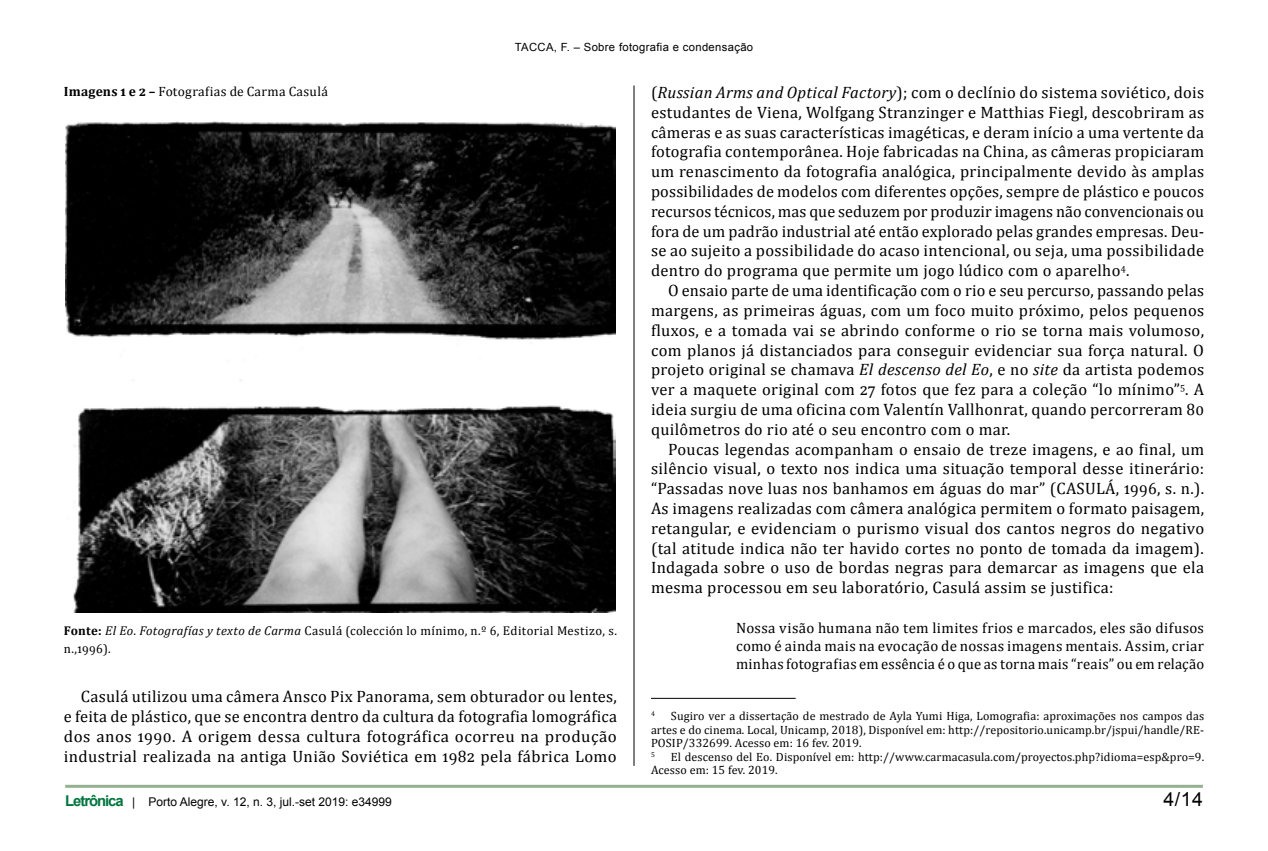
<style>
.page{position:relative;width:1268px;height:851px;background:#fff}
.page>*{position:absolute;margin:0;border:0;box-sizing:border-box;transform-origin:0 0}
.t1{font:19.5px "Arial";color:#000}
.t2{font:16.5px/19.8px "Cambria";letter-spacing:.02em;color:#000;text-align:justify}
.t3{font:15px/18px "Cambria";letter-spacing:.01em;color:#000;text-align:justify}
.t4{font:13.5px "Cambria";letter-spacing:.02em;color:#000}
.t5{font:12.75px/18px "Cambria";letter-spacing:.03em;color:#000}
.t6{font:12px/13.5px "Cambria";letter-spacing:.01em;color:#000;text-align:justify}
.t7{font:12px "Arial";color:#000}
.t8{font:11.25px "Arial";letter-spacing:.03em;color:#000}
.t9{font:7.05px "Cambria";color:#000}
.s1{font-weight:700}
.s2{font-style:italic}
.s3{font-weight:700;font-size:14.85px;color:#00753e}
</style>
<div class="page">
<hr style="left:65px;top:784px;width:1137px;height:3px;background:#95b192">
<hr style="left:633px;top:85px;width:1px;height:680px;background:#000">
<img style="left:66px;top:122px;width:549px;height:490px">
<hr style="left:651px;top:698px;width:144px;height:1px;background:#000">
<p class="t8" style="left:515px;top:39px;width:16px">Tacca</p>
<p class="t8" style="left:554px;top:39px;width:201px">, F. – Sobre fotografia e condensação</p>
<p class="t4" style="left:64px;top:83px;width:265px"><span class="s1">Imagens 1 e 2 –</span> Fotografias de Carma Casulá</p>
<p class="t5" style="left:64px;top:621px;width:554px"><span class="s1">Fonte:</span> <span class="s2">El Eo</span>. <span class="s2">Fotografías y texto de Carma</span> Casulá (colección lo mínimo, n.º 6, Editorial Mestizo, s. n.,1996).</p>
<p class="t2" style="left:64px;top:686px;width:554px;text-indent:17px">Casulá utilizou uma câmera Ansco Pix Panorama, sem obturador ou lentes, e feita de plástico, que se encontra dentro da cultura da fotografia lomográfica dos anos 1990. A origem dessa cultura fotográfica ocorreu na produção industrial realizada na antiga União Soviética em 1982 pela fábrica Lomo</p>
<p class="t2" style="left:651px;top:82px;width:554px">(<span class="s2">Russian Arms and Optical Factory</span>); com o declínio do sistema soviético, dois estudantes de Viena, Wolfgang Stranzinger e Matthias Fiegl, descobriram as câmeras e as suas características imagéticas, e deram início a uma vertente da fotografia contemporânea. Hoje fabricadas na China, as câmeras propiciaram um renascimento da fotografia analógica, principalmente devido às amplas possibilidades de modelos com diferentes opções, sempre de plástico e poucos recursos técnicos, mas que seduzem por produzir imagens não convencionais ou fora de um padrão industrial até então explorado pelas grandes empresas. Deu&shy;se ao sujeito a possibilidade do acaso intencional, ou seja, uma possibilidade dentro do programa que permite um jogo lúdico com o aparelho<sup>4</sup>.</p>
<p class="t2" style="left:651px;top:280px;width:554px;text-indent:17px">O ensaio parte de uma identificação com o rio e seu percurso, passando pelas margens, as primeiras águas, com um foco muito próximo, pelos pequenos fluxos, e a tomada vai se abrindo conforme o rio se torna mais volumoso, com planos já distanciados para conseguir evidenciar sua força natural. O projeto original se chamava <span class="s2">El descenso del Eo</span>, e no <span class="s2">site</span> da artista podemos ver a maquete original com 27 fotos que fez para a coleção “lo mínimo”<sup>5</sup>. A ideia surgiu de uma oficina com Valentín Vallhonrat, quando percorreram 80 quilômetros do rio até o seu encontro com o mar.</p>
<p class="t2" style="left:651px;top:439px;width:554px;text-indent:17px">Poucas legendas acompanham o ensaio de treze imagens, e ao final, um silêncio visual, o texto nos indica uma situação temporal desse itinerário: “Passadas nove luas nos banhamos em águas do mar” (CASULÁ, 1996, s. n.).<br>As imagens realizadas com câmera analógica permitem o formato paisagem, retangular, e evidenciam o purismo visual dos cantos negros do negativo (tal atitude indica não ter havido cortes no ponto de tomada da imagem).<br>Indagada sobre o uso de bordas negras para demarcar as imagens que ela mesma processou em seu laboratório, Casulá assim se justifica:</p>
<p class="t3" style="left:736px;top:618px;width:469px">Nossa visão humana não tem limites frios e marcados, eles são difusos como é ainda mais na evocação de nossas imagens mentais. Assim, criar minhas fotografias em essência é o que as torna mais “reais” ou em relação</p>
<p class="t9" style="left:651px;top:709px;width:5px">4</p>
<p class="t6" style="left:651px;top:709px;width:554px;text-indent:20px">Sugiro ver a dissertação de mestrado de Ayla Yumi Higa, Lomografia: aproximações nos campos das artes e do cinema. Local, Unicamp, 2018), Disponível em: http://repositorio.unicamp.br/jspui/handle/RE-POSIP/332699. Acesso em: 16 fev. 2019.</p>
<p class="t9" style="left:651px;top:750px;width:5px">5</p>
<p class="t6" style="left:651px;top:749px;width:554px;text-indent:20px">El descenso del Eo. Disponível em: http://www.carmacasula.com/proyectos.php?idioma=esp&amp;pro=9.<br>Acesso em: 15 fev. 2019.</p>
<p class="t7" style="left:65px;top:793px;width:328px"><span class="s3">Letrônica</span> | Porto Alegre, v. 12, n. 3, jul.-set 2019: e34999</p>
<p class="t1" style="left:1163px;top:785px;width:41px">4/14</p>
</div>
